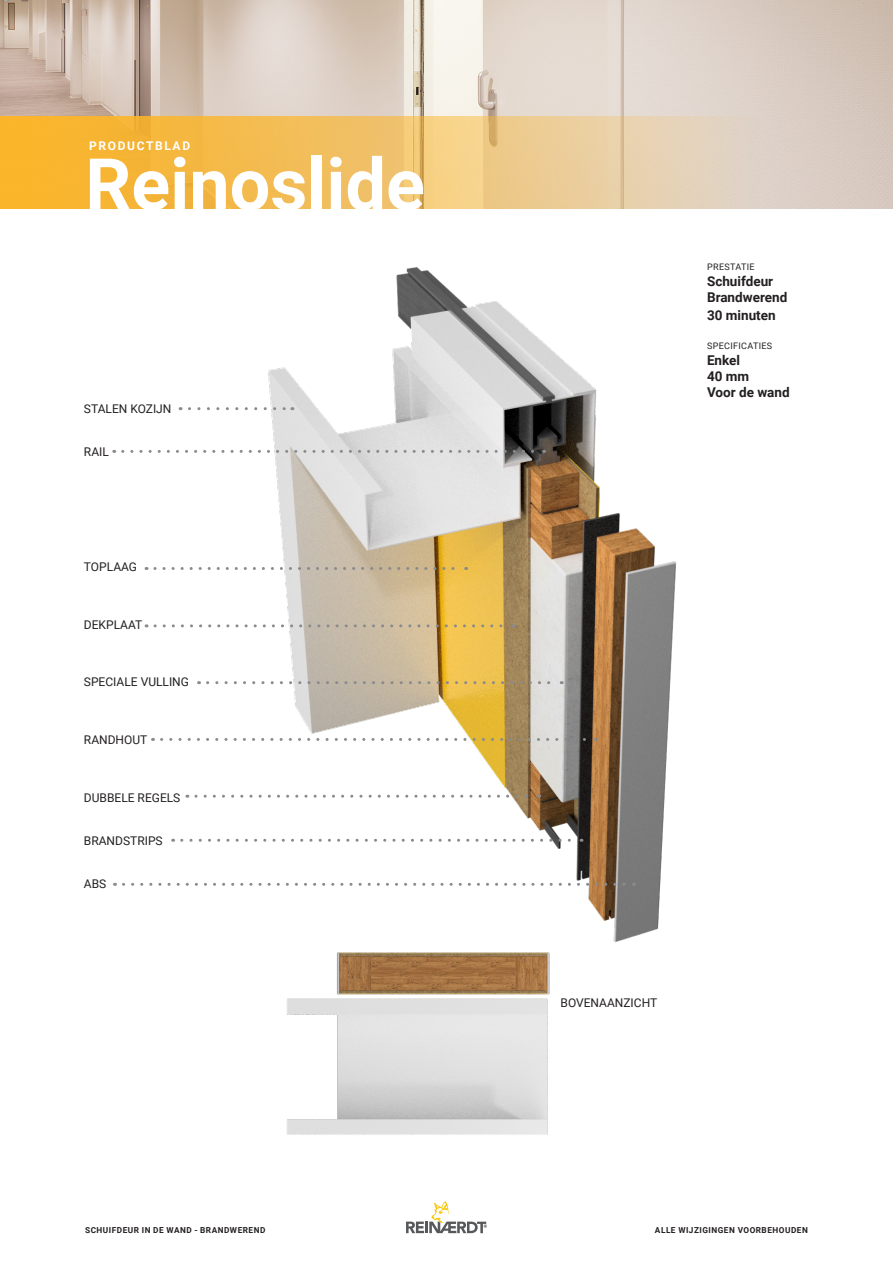
<style>
.page{position:relative;width:893px;height:1263px;background:#fff}
.page>*{position:absolute;margin:0;border:0;box-sizing:border-box;transform-origin:0 0}
.t1{font:700 72px "Roboto";color:#fff}
.t2{font:700 13.5px "Roboto";color:#231f20}
.t3{font:12px "Roboto";color:#231f20}
.t4{font:700 12px "Roboto";letter-spacing:.135em;color:#fff}
.t5{font:9px "Roboto";letter-spacing:.035em;color:#231f20}
.t6{font:700 8.25px "Roboto";letter-spacing:.06em;color:#231f20}
</style>
<div class="page">
<img style="left:0;top:0;width:893px;height:209px">
<svg style="left:0;top:117px;width:778px;height:92px"></svg>
<svg style="left:406px;top:1201px;width:81px;height:32px"></svg>
<img style="left:259px;top:267px;width:418px;height:676px">
<img style="left:286px;top:952px;width:264px;height:183px">
<svg style="left:155px;top:567px;width:312px;height:3px"></svg>
<svg style="left:155px;top:624px;width:359px;height:3px"></svg>
<svg style="left:208px;top:681px;width:354px;height:3px"></svg>
<svg style="left:162px;top:738px;width:434px;height:3px"></svg>
<svg style="left:189px;top:407px;width:104px;height:3px"></svg>
<svg style="left:196px;top:795px;width:343px;height:3px"></svg>
<svg style="left:123px;top:450px;width:422px;height:3px"></svg>
<svg style="left:123px;top:883px;width:511px;height:3px"></svg>
<svg style="left:182px;top:839px;width:400px;height:3px"></svg>
<p class="t4" style="left:89px;top:137px;width:102px">PRODUCTBLAD</p>
<p class="t1" style="left:85px;top:134px;width:341px">Reinoslide</p>
<p class="t3" style="left:84px;top:400px;width:89px">STALEN KOZIJN</p>
<p class="t3" style="left:84px;top:443px;width:26px">RAIL</p>
<p class="t3" style="left:84px;top:558px;width:55px">TOPLAAG</p>
<p class="t3" style="left:84px;top:616px;width:60px">DEKPLAAT</p>
<p class="t3" style="left:84px;top:674px;width:107px">SPECIALE VULLING</p>
<p class="t3" style="left:84px;top:731px;width:65px">RANDHOUT</p>
<p class="t3" style="left:84px;top:789px;width:98px">DUBBELE REGELS</p>
<p class="t3" style="left:84px;top:832px;width:80px">BRANDSTRIPS</p>
<p class="t3" style="left:84px;top:875px;width:24px">ABS</p>
<p class="t5" style="left:707px;top:260px;width:49px">PRESTATIE</p>
<p class="t2" style="left:707px;top:272px;width:68px">Schuifdeur</p>
<p class="t2" style="left:707px;top:288px;width:82px">Brandwerend</p>
<p class="t2" style="left:707px;top:306px;width:70px">30 minuten</p>
<p class="t5" style="left:707px;top:339px;width:67px">SPECIFICATIES</p>
<p class="t2" style="left:707px;top:351px;width:35px">Enkel</p>
<p class="t2" style="left:707px;top:367px;width:44px">40 mm</p>
<p class="t2" style="left:707px;top:383px;width:84px">Voor de wand</p>
<p class="t3" style="left:560px;top:995px;width:98px">BOVENAANZICHT</p>
<p class="t6" style="left:85px;top:1224px;width:182px">SCHUIFDEUR IN DE WAND - BRANDWEREND</p>
<p class="t6" style="left:655px;top:1224px;width:154px">ALLE WIJZIGINGEN VOORBEHOUDEN</p>
</div>
